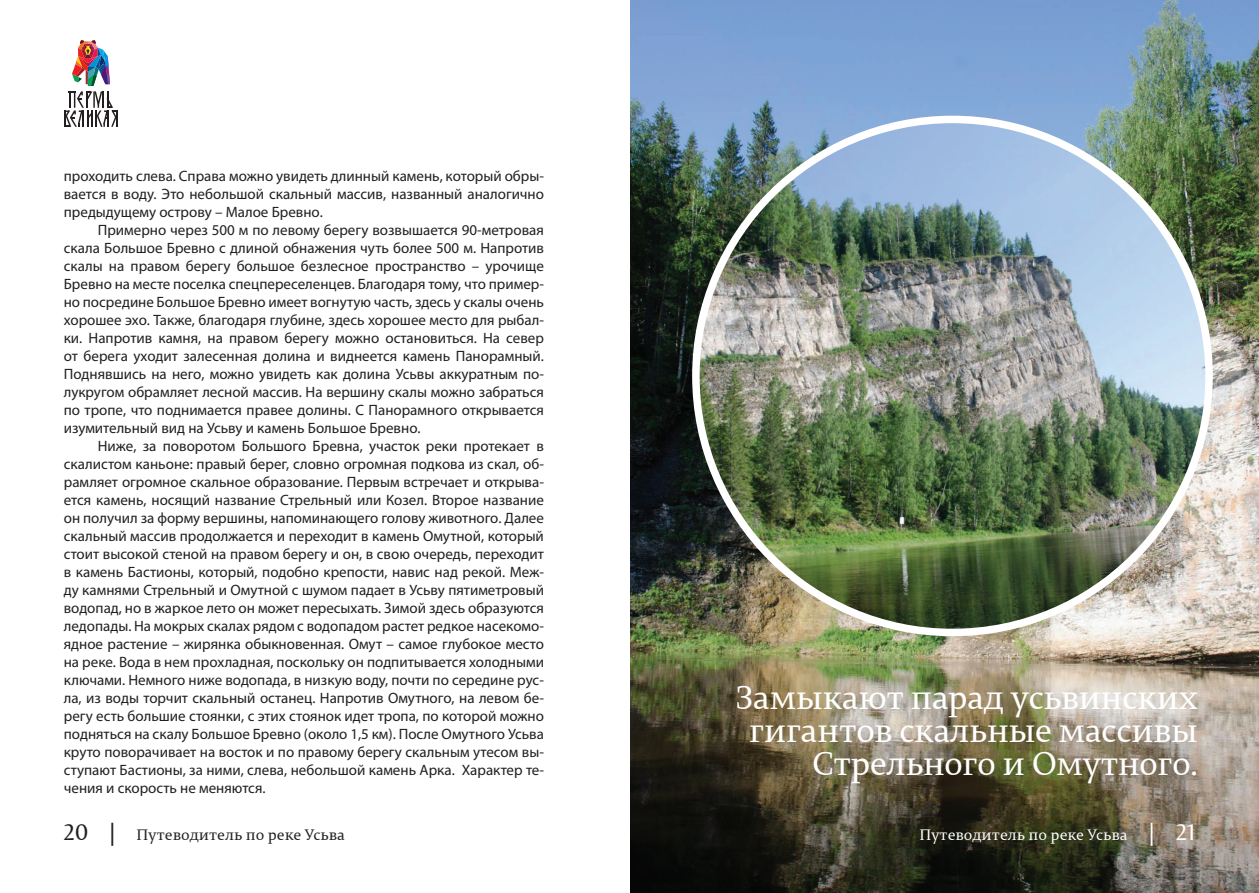
<style>
.page{position:relative;width:1259px;height:893px;background:#fff}
.page>*{position:absolute;margin:0;border:0;box-sizing:border-box;transform-origin:0 0}
.t1{font:33px/33px "Permian Serif Typeface";letter-spacing:-.02em;color:#fff;text-align:right}
.t2{font:15px/18px "Myriad Pro";color:#231f20;text-align:justify}
.t3{font:15px "Permian Serif Typeface";color:#231f20}
.t4{font:15px "Permian Serif Typeface";color:#fff}
.s1{font-size:22.5px}
</style>
<div class="page">
<img style="left:64px;top:40px;width:54px;height:87px">
<img style="left:630px;top:0;width:629px;height:893px">
<img style="left:696px;top:121px;width:513px;height:511px">
<p class="t2" style="left:64px;top:166px;width:482px">проходить слева. Справа можно увидеть длинный камень, который обры&shy;вается в воду. Это небольшой скальный массив, названный аналогично предыдущему острову – Малое Бревно.</p>
<p class="t2" style="left:64px;top:220px;width:482px;text-indent:34px">Примерно через 500 м по левому берегу возвышается 90-метровая скала Большое Бревно с длиной обнажения чуть более 500 м. Напротив скалы на правом берегу большое безлесное пространство – урочище Бревно на месте поселка спецпереселенцев. Благодаря тому, что пример&shy;но посредине Большое Бревно имеет вогнутую часть, здесь у скалы очень хорошее эхо. Также, благодаря глубине, здесь хорошее место для рыбал&shy;ки. Напротив камня, на правом берегу можно остановиться. На север от берега уходит залесенная долина и виднеется камень Панорамный.<br>Поднявшись на него, можно увидеть как долина Усьвы аккуратным по&shy;лукругом обрамляет лесной массив. На вершину скалы можно забраться по тропе, что поднимается правее долины. С Панорамного открывается изумительный вид на Усьву и камень Большое Бревно.</p>
<p class="t2" style="left:64px;top:436px;width:482px;text-indent:34px">Ниже, за поворотом Большого Бревна, участок реки протекает в скалистом каньоне: правый берег, словно огромная подкова из скал, об&shy;рамляет огромное скальное образование. Первым встречает и открыва&shy;ется камень, носящий название Стрельный или Козел. Второе название он получил за форму вершины, напоминающего голову животного. Далее скальный массив продолжается и переходит в камень Омутной, который стоит высокой стеной на правом берегу и он, в свою очередь, переходит в камень Бастионы, который, подобно крепости, навис над рекой. Меж&shy;ду камнями Стрельный и Омутной с шумом падает в Усьву пятиметровый водопад, но в жаркое лето он может пересыхать. Зимой здесь образуются ледопады. На мокрых скалах рядом с водопадом растет редкое насекомо&shy;ядное растение – жирянка обыкновенная. Омут – самое глубокое место на реке. Вода в нем прохладная, поскольку он подпитывается холодными ключами. Немного ниже водопада, в низкую воду, почти по середине рус&shy;ла, из воды торчит скальный останец. Напротив Омутного, на левом бе&shy;регу есть большие стоянки, с этих стоянок идет тропа, по которой можно подняться на скалу Большое Бревно (около 1,5 км). После Омутного Усьва круто поворачивает на восток и по правому берегу скальным утесом вы&shy;ступают Бастионы, за ними, слева, небольшой камень Арка. Характер те&shy;чения и скорость не меняются.</p>
<p class="t3" style="left:64px;top:826px;width:283px"><span class="s1">20 |</span> Путеводитель по реке Усьва</p>
<h1 class="t1" style="left:736px;top:681px;width:464px">Замыкают парад усьвинских гигантов скальные массивы<br>Стрельного и Омутного.</h1>
<p class="t4" style="left:919px;top:825px;width:277px">Путеводитель по реке Усьва <span class="s1">| 21</span></p>
</div>
